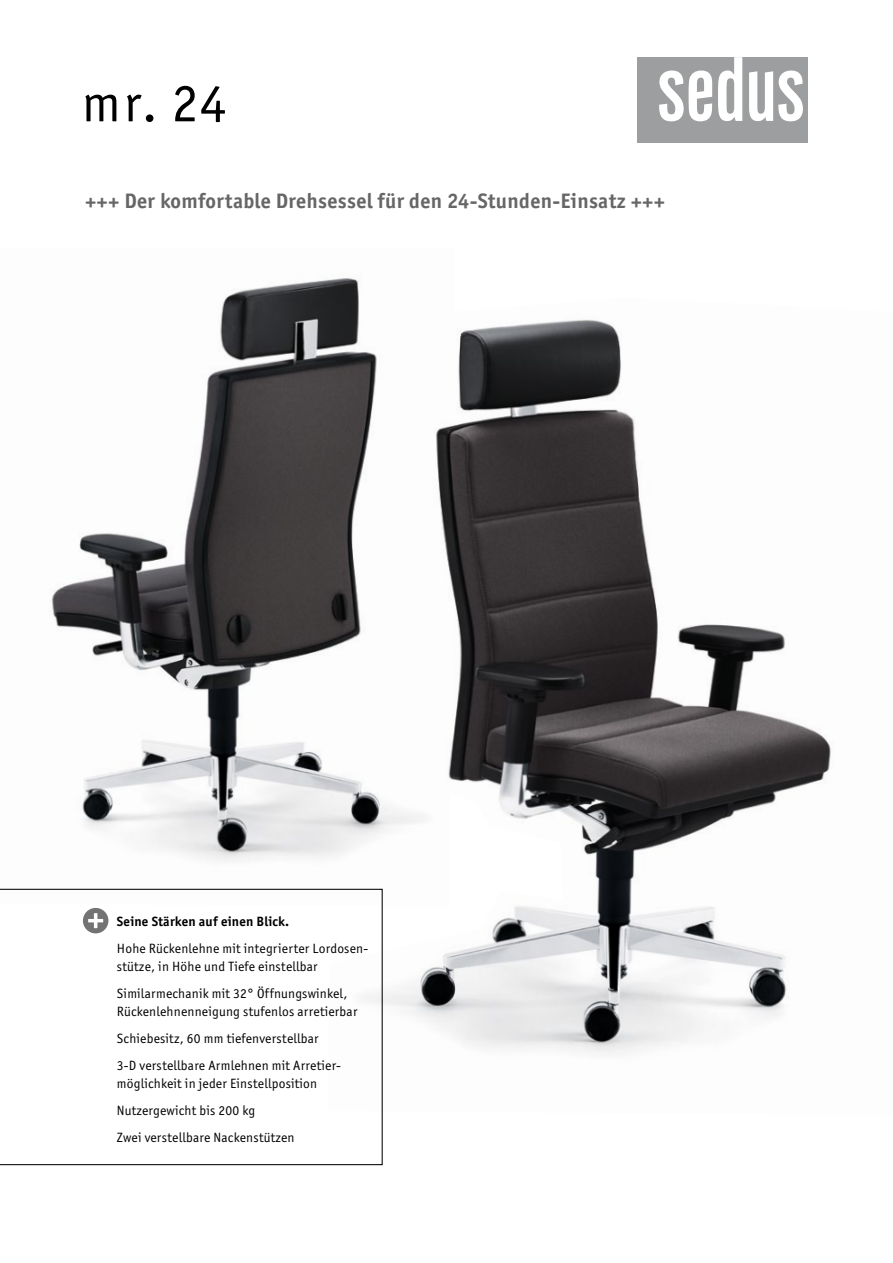
<style>
.page{position:relative;width:893px;height:1263px;background:#fff}
.page>*{position:absolute;margin:0;border:0;box-sizing:border-box;transform-origin:0 0}
.t1{font:54px "Officina San Itc T";color:#000}
.t2{font:700 21px "Officina San Itc T";letter-spacing:.015em;color:#666}
.t3{font:13.5px/18px "Officina San Itc T";letter-spacing:.015em;color:#000}
.t4{font:700 13.5px "Officina San Itc T";letter-spacing:.015em;color:#000}
</style>
<div class="page">
<img style="left:0;top:278px;width:359px;height:611px">
<div style="left:637px;top:57px;width:171px;height:85px;background:#9c9e9f"></div>
<svg style="left:659px;top:71px;width:53px;height:50px"></svg>
<svg style="left:749px;top:71px;width:54px;height:50px"></svg>
<svg style="left:718px;top:57px;width:24px;height:64px"></svg>
<img style="left:329px;top:298px;width:502px;height:757px">
<svg style="left:0;top:889px;width:383px;height:276px"></svg>
<div style="left:83px;top:908px;width:25px;height:25px;background:#737373;border-radius:50%"></div>
<svg style="left:88px;top:913px;width:15px;height:15px"></svg>
<p class="t1" style="left:82px;top:72px;width:146px">mr. 24</p>
<p class="t2" style="left:85px;top:188px;width:582px">+++ Der komfortable Drehsessel für den 24-Stunden-Einsatz +++</p>
<p class="t4" style="left:117px;top:913px;width:174px">Seine Stärken auf einen Blick.</p>
<p class="t3" style="left:117px;top:939px;width:253px">Hohe Rückenlehne mit integrierter Lordosen&shy;stütze, in Höhe und Tiefe einstellbar</p>
<p class="t3" style="left:117px;top:984px;width:232px">Similarmechanik mit 32° Öffnungswinkel,</p>
<p class="t3" style="left:117px;top:1002px;width:242px">Rückenlehnenneigung stufenlos arretierbar</p>
<p class="t3" style="left:117px;top:1029px;width:203px">Schiebesitz, 60 mm tiefenverstellbar</p>
<p class="t3" style="left:117px;top:1056px;width:225px">3-D verstellbare Armlehnen mit Arretier&shy;möglichkeit in jeder Einstellposition</p>
<p class="t3" style="left:117px;top:1101px;width:140px">Nutzergewicht bis 200 kg</p>
<p class="t3" style="left:117px;top:1128px;width:179px">Zwei verstellbare Nackenstützen</p>
</div>
